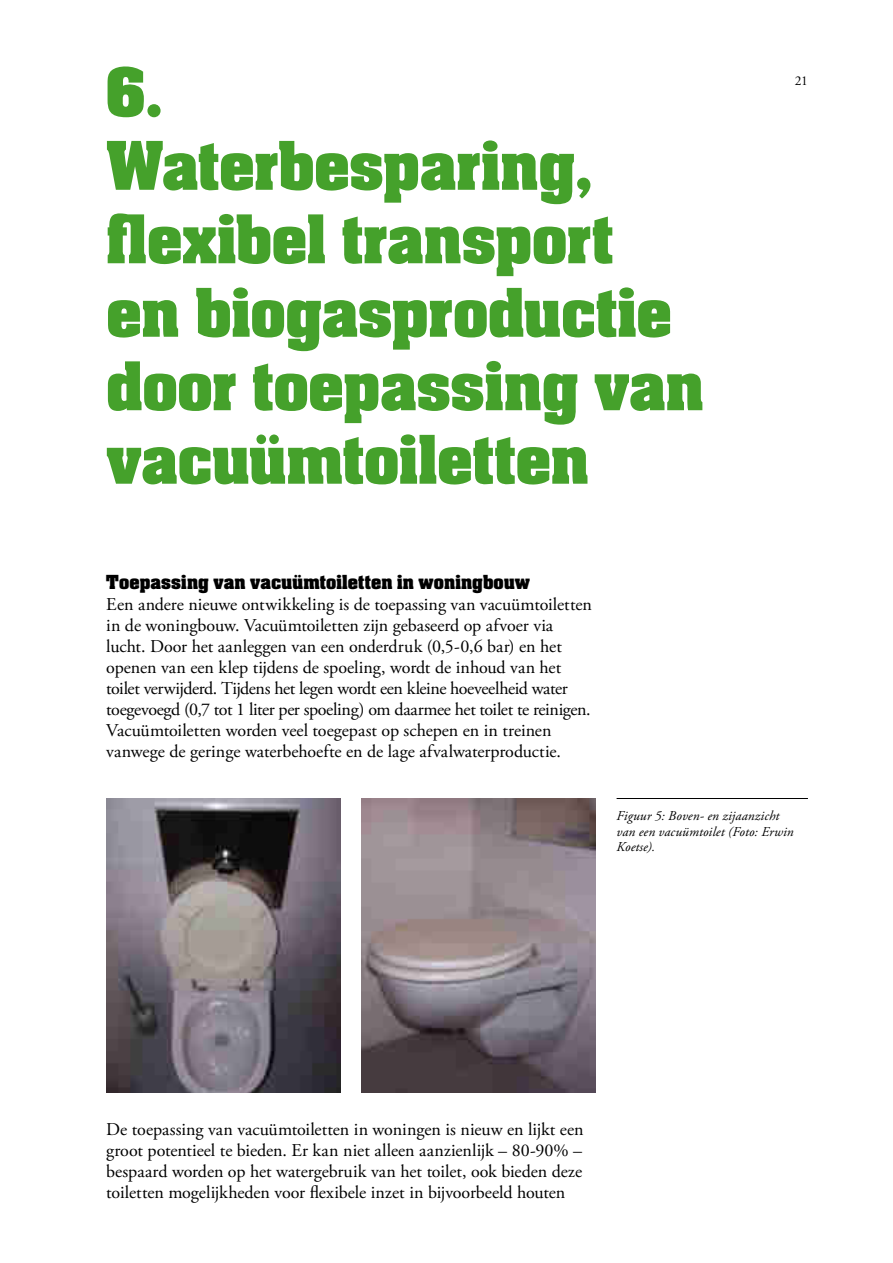
<style>
.page{position:relative;width:893px;height:1263px;background:#fff}
.page>*{position:absolute;margin:0;border:0;box-sizing:border-box;transform-origin:0 0}
.t1{font:700 57px/73.5px "Aachen";letter-spacing:-.005em;color:#45a12b}
.t2{font:18px/21px "Adobe Garamond Pro";letter-spacing:-.005em;color:#000}
.t3{font:700 16.5px "Aachen";letter-spacing:.005em;color:#000}
.t4{font:italic 13.5px/15.8px "Adobe Garamond Pro";letter-spacing:.01em;color:#000}
.t5{font:13.5px "Adobe Garamond Pro";color:#000}
</style>
<div class="page">
<hr style="left:617px;top:798px;width:191px;height:1px;background:#000">
<img style="left:106px;top:799px;width:234px;height:294px">
<img style="left:361px;top:799px;width:234px;height:294px">
<h1 class="t1" style="left:106px;top:54px;width:599px">6.<br>Waterbesparing, flexibel transport<br>en biogasproductie door toepassing van vacuümtoiletten</h1>
<p class="t3" style="left:106px;top:570px;width:425px">Toepassing van vacuümtoiletten in woningbouw</p>
<p class="t2" style="left:106px;top:594px;width:487px">Een andere nieuwe ontwikkeling is de toepassing van vacuümtoiletten in de woningbouw. Vacuümtoiletten zijn gebaseerd op afvoer via lucht. Door het aanleggen van een onderdruk (0,5-0,6 bar) en het openen van een klep tijdens de spoeling, wordt de inhoud van het toilet verwijderd. Tijdens het legen wordt een kleine hoeveelheid water toegevoegd (0,7 tot 1 liter per spoeling) om daarmee het toilet te reinigen.<br>Vacuümtoiletten worden veel toegepast op schepen en in treinen vanwege de geringe waterbehoefte en de lage afvalwaterproductie.</p>
<p class="t5" style="left:795px;top:72px;width:14px">21</p>
<p class="t4" style="left:617px;top:808px;width:179px">Figuur 5: Boven- en zijaanzicht van een vacuümtoilet (Foto: Erwin<br>Koetse).</p>
<p class="t2" style="left:106px;top:1119px;width:479px;text-align:justify">De toepassing van vacuümtoiletten in woningen is nieuw en lijkt een groot potentieel te bieden. Er kan niet alleen aanzienlijk – 80-90% – bespaard worden op het watergebruik van het toilet, ook bieden deze toiletten mogelijkheden voor flexibele inzet in bijvoorbeeld houten</p>
</div>
